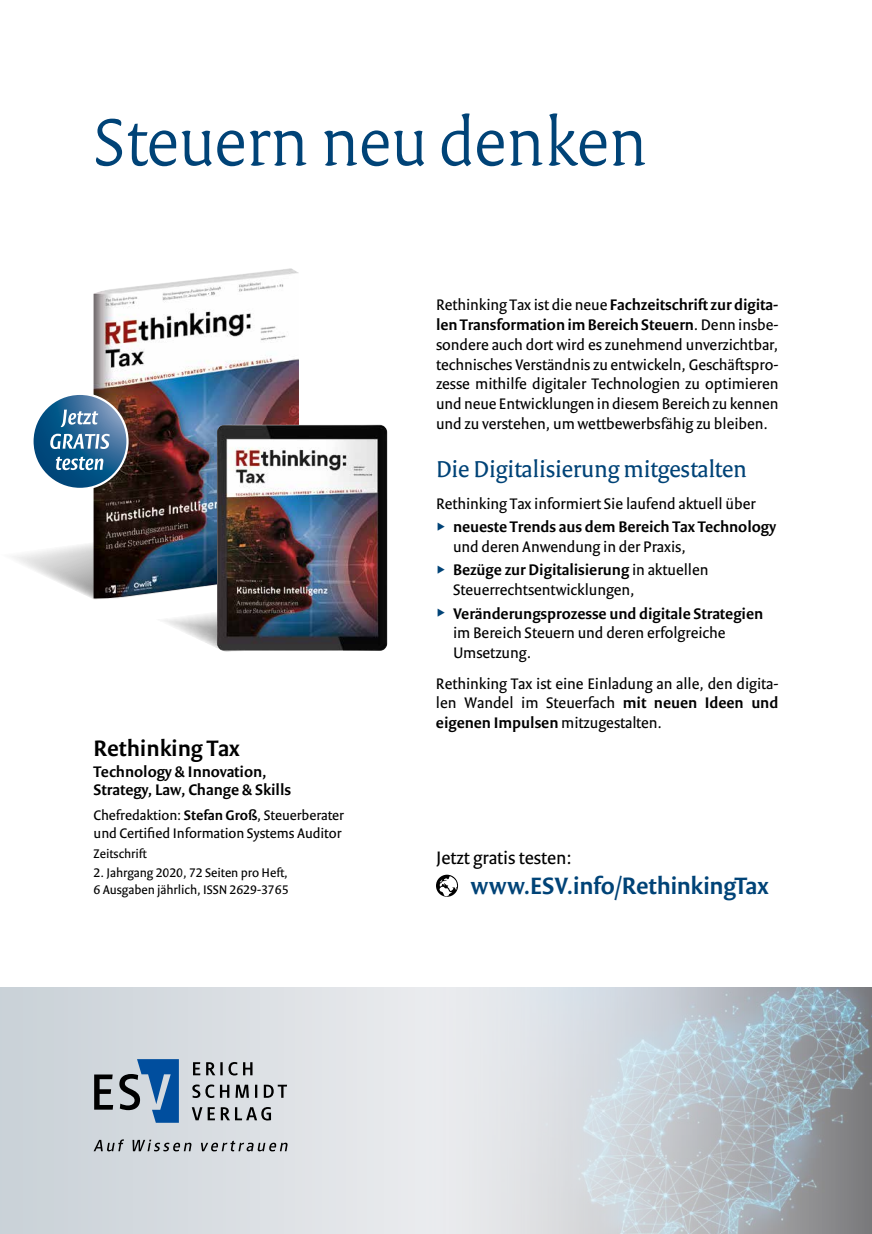
<style>
.page{position:relative;width:872px;height:1234px;background:#fff}
.page>*{position:absolute;margin:0;border:0;box-sizing:border-box;transform-origin:0 0}
.t1{font:300 72px "Versa Pro";letter-spacing:-.005em;color:#004377}
.t2{font:600 25.5px "Versa Sans Pro";letter-spacing:-.005em;color:#004377}
.t3{font:24.75px "Versa Pro";letter-spacing:-.005em;color:#004377}
.t4{font:600 24px "Versa Sans Pro";color:#000}
.t5{font:19.5px "Versa Sans Pro";color:#000}
.t6{font:16.5px/19.8px "Versa Sans Pro";color:#000;text-align:justify}
.t7{font:600 16.5px/18.1px "Versa Sans Pro";color:#000}
.t8{font:15px/18px "Versa Sans Pro";color:#000}
.t9{font:13.5px/16.2px "Versa Sans Pro";color:#000}
.s1{font-weight:600}
</style>
<div class="page">
<svg style="left:0;top:987px;width:872px;height:246px;background:#ccd2d7"></svg>
<img style="left:94px;top:268px;width:205px;height:257px">
<svg style="left:32px;top:394px;width:95px;height:95px;background:#2d6996"></svg>
<div style="left:31px;top:392px;width:98px;height:98px;border:2px solid #fff;border-radius:50%"></div>
<svg style="left:56px;top:456px;width:47px;height:14px"></svg>
<svg style="left:50px;top:433px;width:60px;height:16px"></svg>
<svg style="left:61px;top:409px;width:37px;height:18px"></svg>
<svg style="left:13px;top:525px;width:366px;height:127px"></svg>
<img style="left:217px;top:425px;width:170px;height:225px">
<svg style="left:436px;top:874px;width:22px;height:22px"></svg>
<svg style="left:439px;top:875px;width:18px;height:21px"></svg>
<svg style="left:192px;top:1106px;width:79px;height:14px"></svg>
<svg style="left:192px;top:1084px;width:95px;height:13px"></svg>
<svg style="left:193px;top:1061px;width:59px;height:14px"></svg>
<svg style="left:119px;top:1058px;width:60px;height:64px;background:#668aaf"></svg>
<svg style="left:94px;top:1074px;width:19px;height:35px"></svg>
<svg style="left:94px;top:1139px;width:194px;height:12px;background:#a7aaae"></svg>
<h1 class="t1" style="left:94px;top:99px;width:555px">Steuern neu denken</h1>
<h3 class="t4" style="left:94px;top:733px;width:148px">Rethinking Tax</h3>
<p class="t7" style="left:94px;top:762px;width:199px">Technology &amp; Innovation,<br>Strategy, Law, Change &amp; Skills</p>
<p class="t8" style="left:94px;top:806px;width:252px">Chefredaktion: <span class="s1">Stefan Groß</span>, Steuerberater und Certified Information Systems Auditor</p>
<p class="t9" style="left:94px;top:845px;width:55px">Zeitschrift</p>
<p class="t9" style="left:94px;top:864px;width:196px">2. Jahrgang 2020, 72 Seiten pro Heft,<br>6 Ausgaben jährlich, ISSN 2629-3765</p>
<p class="t6" style="left:436px;top:295px;width:344px">Rethinking Tax ist die neue <span class="s1">Fachzeitschrift zur digita&shy;len Transformation im Bereich Steuern</span>. Denn insbe&shy;sondere auch dort wird es zunehmend unverzichtbar, technisches Verständnis zu entwickeln, Geschäftspro&shy;zesse mithilfe digitaler Technologien zu optimieren und neue Entwicklungen in diesem Bereich zu kennen und zu verstehen, um wettbewerbsfähig zu bleiben.</p>
<h3 class="t3" style="left:436px;top:454px;width:312px">Die Digitalisierung mitgestalten</h3>
<p class="t6" style="left:436px;top:494px;width:321px">Rethinking Tax informiert Sie laufend aktuell über</p>
<p class="t7" style="left:453px;top:518px;width:324px">neueste Trends aus dem Bereich Tax Technology</p>
<p class="t6" style="left:453px;top:535px;width:257px;line-height:23.2px">und deren Anwendung in der Praxis,<br><span class="s1">Bezüge zur Digitalisierung</span> in aktuellen</p>
<p class="t6" style="left:453px;top:580px;width:183px">Steuerrechtsentwicklungen,</p>
<p class="t7" style="left:453px;top:604px;width:312px">Veränderungsprozesse und digitale Strategien</p>
<p class="t6" style="left:453px;top:623px;width:274px">im Bereich Steuern und deren erfolgreiche<br>Umsetzung.</p>
<p class="t6" style="left:436px;top:673px;width:344px">Rethinking Tax ist eine Einladung an alle, den digita&shy;len Wandel im Steuerfach <span class="s1">mit neuen Ideen und eigenen Impulsen</span> mitzugestalten.</p>
<p class="t5" style="left:436px;top:845px;width:137px">Jetzt gratis testen:</p>
<h2 class="t2" style="left:471px;top:869px;width:299px">www.ESV.info/RethinkingTax</h2>
</div>
